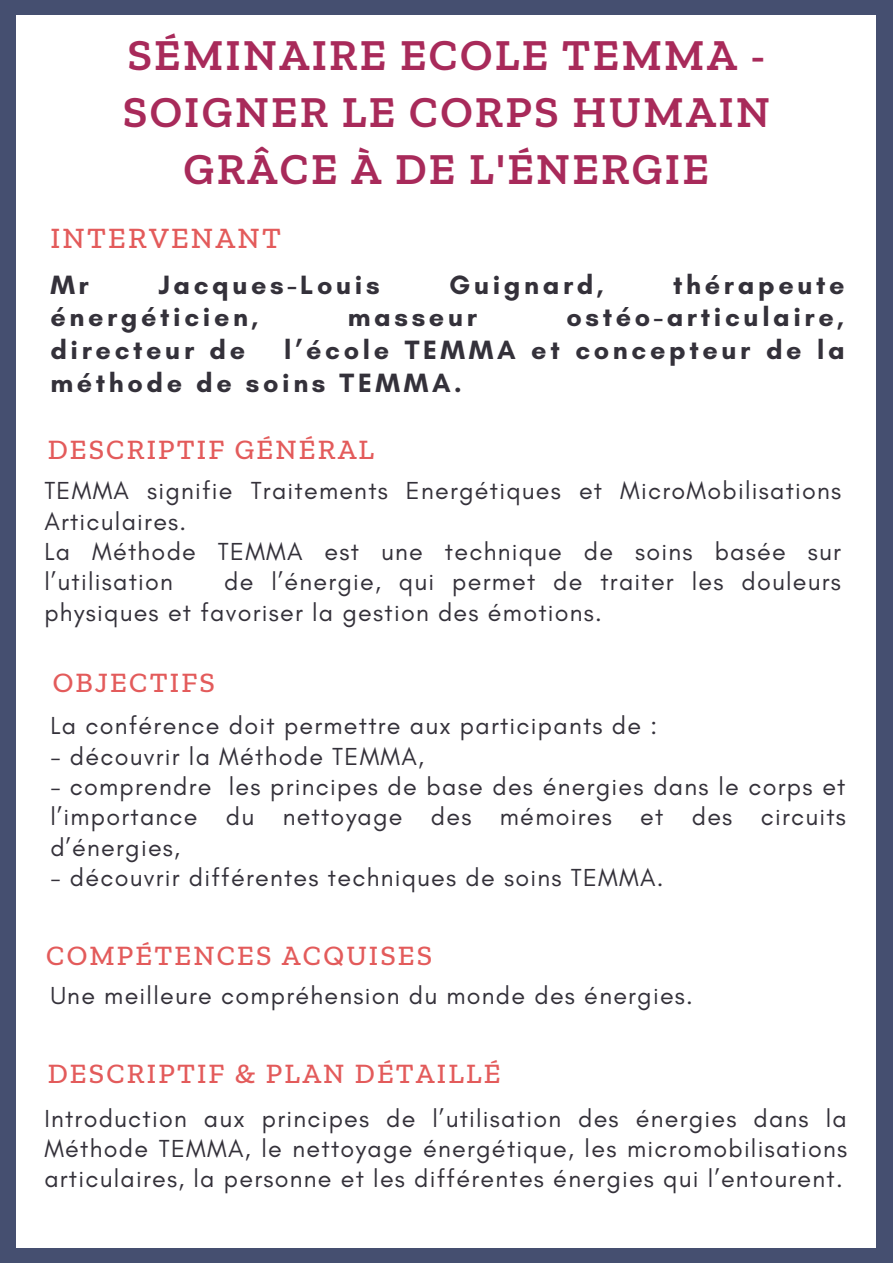
<style>
.page{position:relative;width:893px;height:1264px;background:#fff}
.page>*{position:absolute;margin:0;border:0;box-sizing:border-box;transform-origin:0 0}
.t1{font:600 45px/57.3px "Zilla Slab";letter-spacing:.05em;color:#a82a5a;text-align:center}
.t2{font:500 30px "Zilla Slab";letter-spacing:.075em;color:#e35b5b}
.t3{font:500 28.5px "Zilla Slab";letter-spacing:.075em;color:#e35b5b}
.t4{font:700 27px/32.5px "Glacial Indifference";letter-spacing:.135em;color:#34313a}
.t5{font:25.05px/30.3px "Glacial Indifference";letter-spacing:.05em;color:#34313a}
</style>
<div class="page">
<div style="left:0;top:0;width:892px;height:1262px;background:#454f70"></div>
<div style="left:17px;top:15px;width:858px;height:1232px;background:#fff"></div>
<h1 class="t1" style="left:123px;top:25px;width:648px">SÉMINAIRE ECOLE TEMMA -<br>SOIGNER LE CORPS HUMAIN<br>GRÂCE À DE L'ÉNERGIE</h1>
<p class="t2" style="left:50px;top:220px;width:232px">INTERVENANT</p>
<p class="t4" style="left:50px;top:268px;width:40px">Mr</p>
<p class="t4" style="left:158px;top:268px;width:223px">Jacques-Louis</p>
<p class="t4" style="left:449px;top:268px;width:156px">Guignard,</p>
<p class="t4" style="left:673px;top:268px;width:173px">thérapeute</p>
<p class="t4" style="left:50px;top:300px;width:210px">énergéticien,</p>
<p class="t4" style="left:348px;top:300px;width:131px">masseur</p>
<p class="t4" style="left:566px;top:300px;width:279px">ostéo-articulaire,</p>
<p class="t4" style="left:50px;top:333px;width:196px">directeur de</p>
<p class="t4" style="left:50px;top:333px;width:795px;text-indent:234px">l’école TEMMA et concepteur de la méthode de soins TEMMA.</p>
<p class="t3" style="left:48px;top:432px;width:328px">DESCRIPTIF GÉNÉRAL</p>
<p class="t5" style="left:44px;top:475px;width:798px">TEMMA signifie Traitements Energétiques et MicroMobilisations Articulaires.<br>La Méthode TEMMA est une technique de soins basée sur l’utilisation</p>
<p class="t5" style="left:44px;top:566px;width:798px;text-indent:180px">de l’énergie, qui permet de traiter les douleurs physiques et favoriser la gestion des émotions.</p>
<p class="t3" style="left:53px;top:665px;width:164px">OBJECTIFS</p>
<p class="t5" style="left:50px;top:710px;width:608px">La conférence doit permettre aux participants de :</p>
<p class="t5" style="left:50px;top:740px;width:375px">- découvrir la Méthode TEMMA,</p>
<p class="t5" style="left:50px;top:771px;width:797px;text-align:justify">- comprendre les principes de base des énergies dans le corps et l’importance du nettoyage des mémoires et des circuits d’énergies,</p>
<p class="t5" style="left:50px;top:862px;width:614px">- découvrir différentes techniques de soins TEMMA.</p>
<p class="t3" style="left:46px;top:938px;width:387px">COMPÉTENCES ACQUISES</p>
<p class="t5" style="left:50px;top:980px;width:644px">Une meilleure compréhension du monde des énergies.</p>
<p class="t3" style="left:48px;top:1056px;width:454px">DESCRIPTIF &amp; PLAN DÉTAILLÉ</p>
<p class="t5" style="left:44px;top:1102px;width:804px;text-align:justify">Introduction aux principes de l’utilisation des énergies dans la Méthode TEMMA, le nettoyage énergétique, les micromobilisations articulaires, la personne et les différentes énergies qui l’entourent.</p>
</div>
